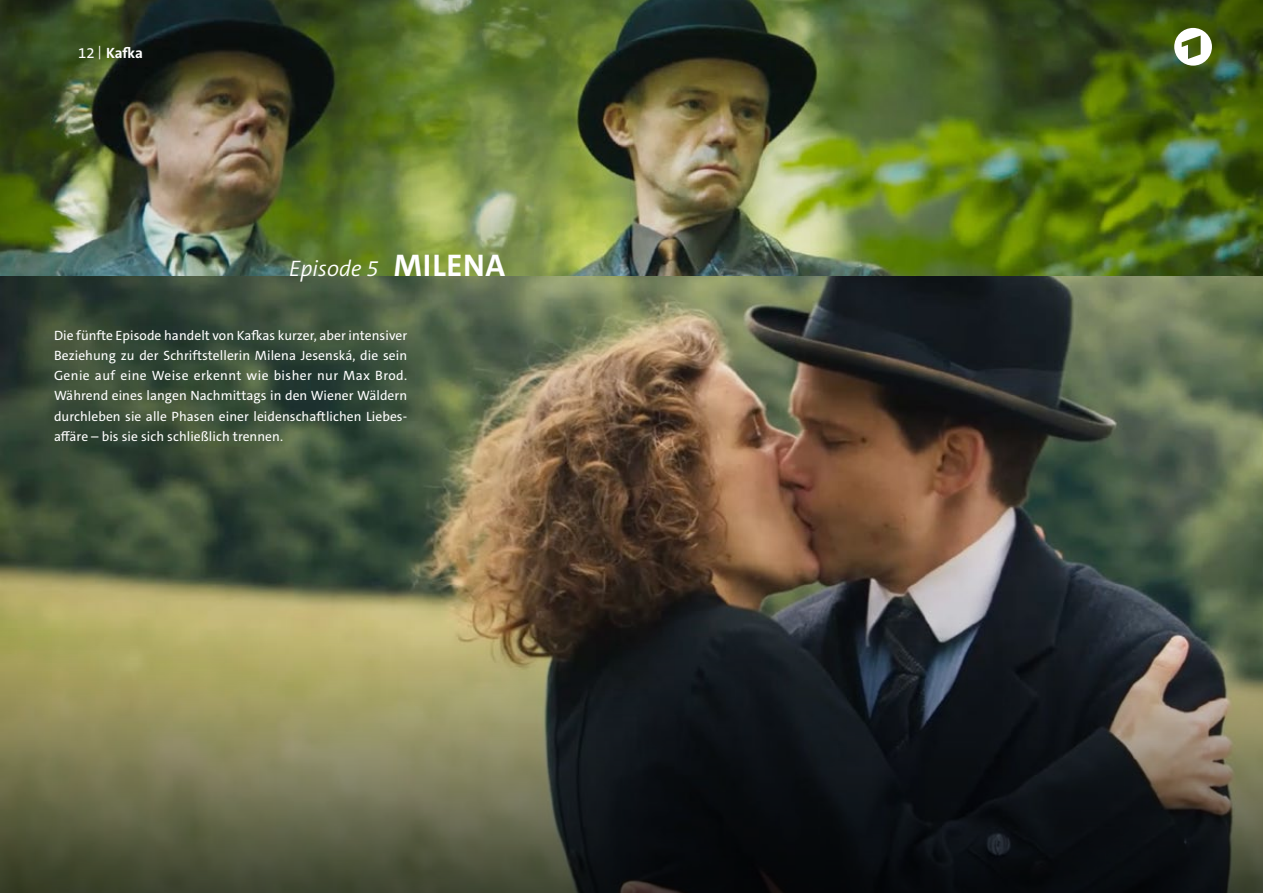
<style>
.page{position:relative;width:1263px;height:893px;background:#fff}
.page>*{position:absolute;margin:0;border:0;box-sizing:border-box;transform-origin:0 0}
.t1{font:italic 300 22.5px "The Sans C5";color:#fff}
.t2{font:700 15px "The Sans C5";color:#fff}
.t3{font:13.5px/20.2px "The Sans C5";letter-spacing:.005em;color:#fff;text-align:justify}
.s1{font-weight:400}
.s2{font-weight:400;font-size:13.5px}
.s3{font-weight:700;font-style:normal;font-size:31.5px}
</style>
<div class="page">
<img style="left:0;top:0;width:1263px;height:276px">
<img style="left:0;top:276px;width:1263px;height:315px">
<svg style="left:0;top:591px;width:1263px;height:302px;background:#4d4e3b"></svg>
<svg style="left:1174px;top:28px;width:38px;height:38px"></svg>
<p class="t2" style="left:78px;top:43px;width:66px"><span class="s1">12</span> <span class="s2">|</span> Kafka</p>
<h1 class="t1" style="left:289px;top:254px;width:217px">Episode 5 <span class="s3">MILENA</span></h1>
<p class="t3" style="left:54px;top:325px;width:355px">Die fünfte Episode handelt von Kafkas kurzer, aber intensiver Beziehung zu der Schriftstellerin Milena Jesenská, die sein Genie auf eine Weise erkennt wie bisher nur Max Brod.<br>Während eines langen Nachmittags in den Wiener Wäldern durchleben sie alle Phasen einer leidenschaftlichen Liebes&shy;affäre – bis sie sich schließlich trennen.</p>
</div>
